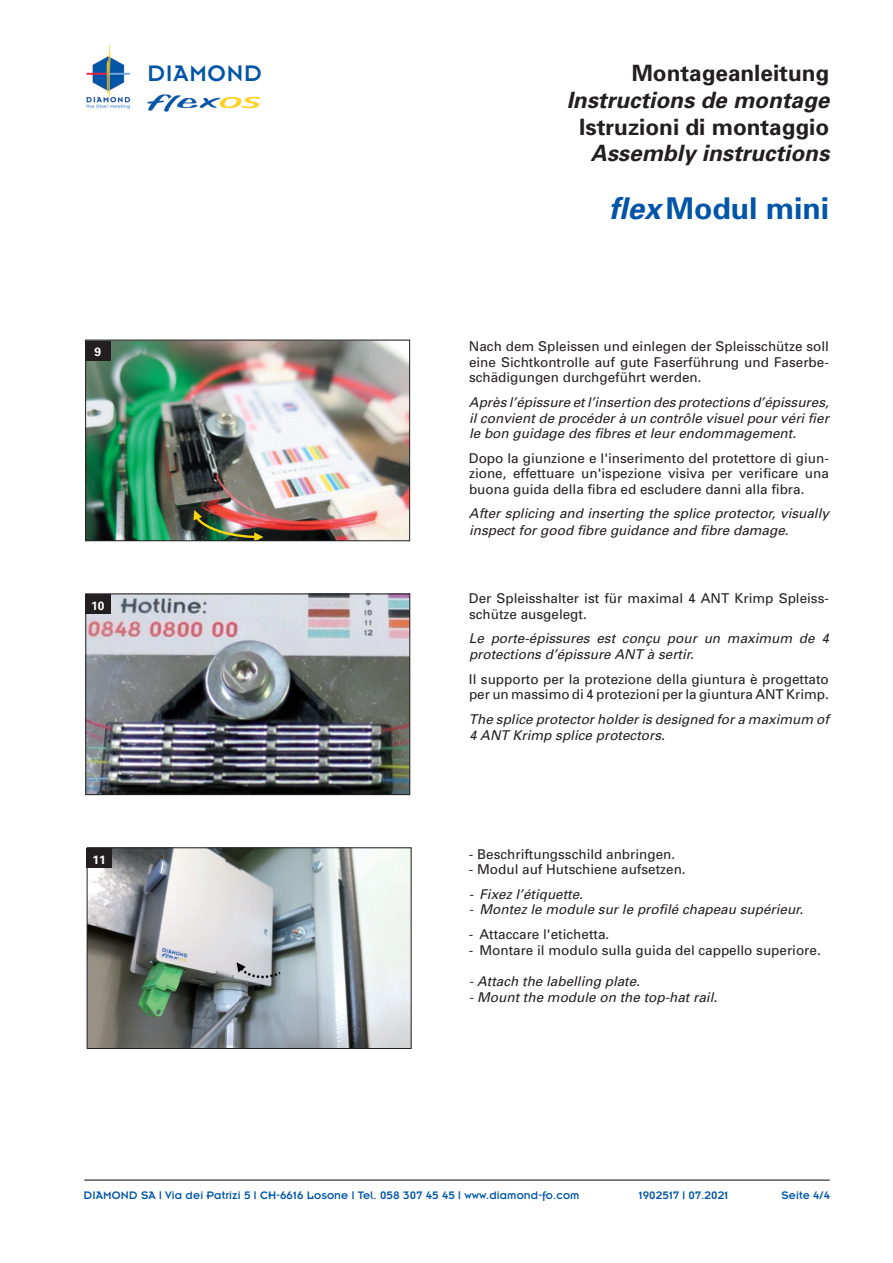
<style>
.page{position:relative;width:893px;height:1263px;background:#fff}
.page>*{position:absolute;margin:0;border:0;box-sizing:border-box;transform-origin:0 0}
.t1{font:700 30px "Univers";color:#0155a7}
.t2{font:24.75px "Insignia";letter-spacing:.03em;color:#0155a7}
.t3{font:italic 700 22.5px "Univers";color:#231f20}
.t4{font:700 22.5px "Univers";color:#231f20}
.t5{font:13.5px/15.8px "Univers";color:#231f20;text-align:justify}
.t6{font:italic 13.5px/15.8px "Univers";color:#231f20}
.t7{font:12px "Insignia";letter-spacing:.01em;color:#0155a7}
.t8{font:700 12px "Univers";color:#fff}
.s1{font-style:italic}
</style>
<div class="page">
<hr style="left:84px;top:1179px;width:746px;height:1px;background:#231f20">
<img style="left:87px;top:595px;width:321px;height:198px">
<div style="left:85px;top:593px;width:325px;height:202px;border:1px solid #231f20"></div>
<div style="left:86px;top:594px;width:25px;height:20px;background:#231f20"></div>
<img style="left:89px;top:849px;width:320px;height:198px">
<div style="left:87px;top:847px;width:324px;height:202px;border:1px solid #231f20"></div>
<div style="left:87px;top:848px;width:25px;height:20px;background:#231f20"></div>
<img style="left:86px;top:44px;width:44px;height:65px">
<img style="left:147px;top:94px;width:113px;height:18px">
<img style="left:87px;top:342px;width:321px;height:197px">
<div style="left:85px;top:340px;width:325px;height:201px;border:1px solid #231f20"></div>
<div style="left:85px;top:341px;width:25px;height:19px;background:#231f20"></div>
<h2 class="t2" style="left:147px;top:61px;width:116px">DIAMOND</h2>
<h3 class="t4" style="left:632px;top:59px;width:199px">Montageanleitung</h3>
<h3 class="t3" style="left:567px;top:85px;width:264px">Instructions de montage</h3>
<h3 class="t4" style="left:579px;top:112px;width:252px">Istruzioni di montaggio</h3>
<h3 class="t3" style="left:590px;top:139px;width:240px">Assembly instructions</h3>
<h1 class="t1" style="left:609px;top:189px;width:222px"><span class="s1">flex</span> Modul mini</h1>
<p class="t8" style="left:94px;top:344px;width:8px">9</p>
<p class="t5" style="left:469px;top:338px;width:361px">Nach dem Spleissen und einlegen der Spleisschütze soll eine Sichtkontrolle auf gute Faserführung und Faserbe&shy;schädigungen durchgeführt werden.</p>
<p class="t6" style="left:469px;top:394px;width:361px;text-align:justify">Après l’épissure et l’insertion des protections d’épissures, il convient de procéder à un contrôle visuel pour véri fier le bon guidage des fibres et leur endommagement.</p>
<p class="t5" style="left:469px;top:450px;width:361px">Dopo la giunzione e l'inserimento del protettore di giun&shy;zione, effettuare un'ispezione visiva per verificare una buona guida della fibra ed escludere danni alla fibra.</p>
<p class="t6" style="left:469px;top:505px;width:361px;line-height:16.5px">After splicing and inserting the splice protector, visually inspect for good fibre guidance and fibre damage.</p>
<p class="t8" style="left:91px;top:598px;width:15px">10</p>
<p class="t8" style="left:93px;top:852px;width:15px">11</p>
<p class="t5" style="left:469px;top:590px;width:361px">Der Spleisshalter ist für maximal 4 ANT Krimp Spleiss&shy;schütze ausgelegt.</p>
<p class="t6" style="left:469px;top:630px;width:361px">Le porte-épissures est conçu pour un maximum de 4 protections d’épissure ANT à sertir.</p>
<p class="t5" style="left:469px;top:671px;width:361px">Il supporto per la protezione della giuntura è progettato per un massimo di 4 protezioni per la giuntura ANT Krimp.</p>
<p class="t6" style="left:469px;top:710px;width:361px;line-height:16.5px">The splice protector holder is designed for a maximum of<br>4 ANT Krimp splice protectors.</p>
<p class="t5" style="left:469px;top:846px;width:208px">- Beschriftungsschild anbringen.</p>
<p class="t5" style="left:469px;top:861px;width:218px">- Modul auf Hutschiene aufsetzen.</p>
<p class="t6" style="left:469px;top:886px;width:116px">- Fixez l’étiquette.</p>
<p class="t6" style="left:469px;top:901px;width:336px">- Montez le module sur le profilé chapeau supérieur.</p>
<p class="t5" style="left:469px;top:926px;width:142px">- Attaccare l'etichetta.</p>
<p class="t5" style="left:469px;top:942px;width:353px">- Montare il modulo sulla guida del cappello superiore.</p>
<p class="t6" style="left:469px;top:973px;width:173px">- Attach the labelling plate.</p>
<p class="t6" style="left:469px;top:989px;width:250px">- Mount the module on the top-hat rail.</p>
<p class="t7" style="left:84px;top:1188px;width:497px">DIAMOND SA | Via dei Patrizi 5 | CH-6616 Losone | Tel. 058 307 45 45 | www.diamond-fo.com</p>
<p class="t7" style="left:639px;top:1188px;width:91px">1902517 | 07.2021</p>
<p class="t7" style="left:781px;top:1188px;width:50px">Seite 4/4</p>
</div>
